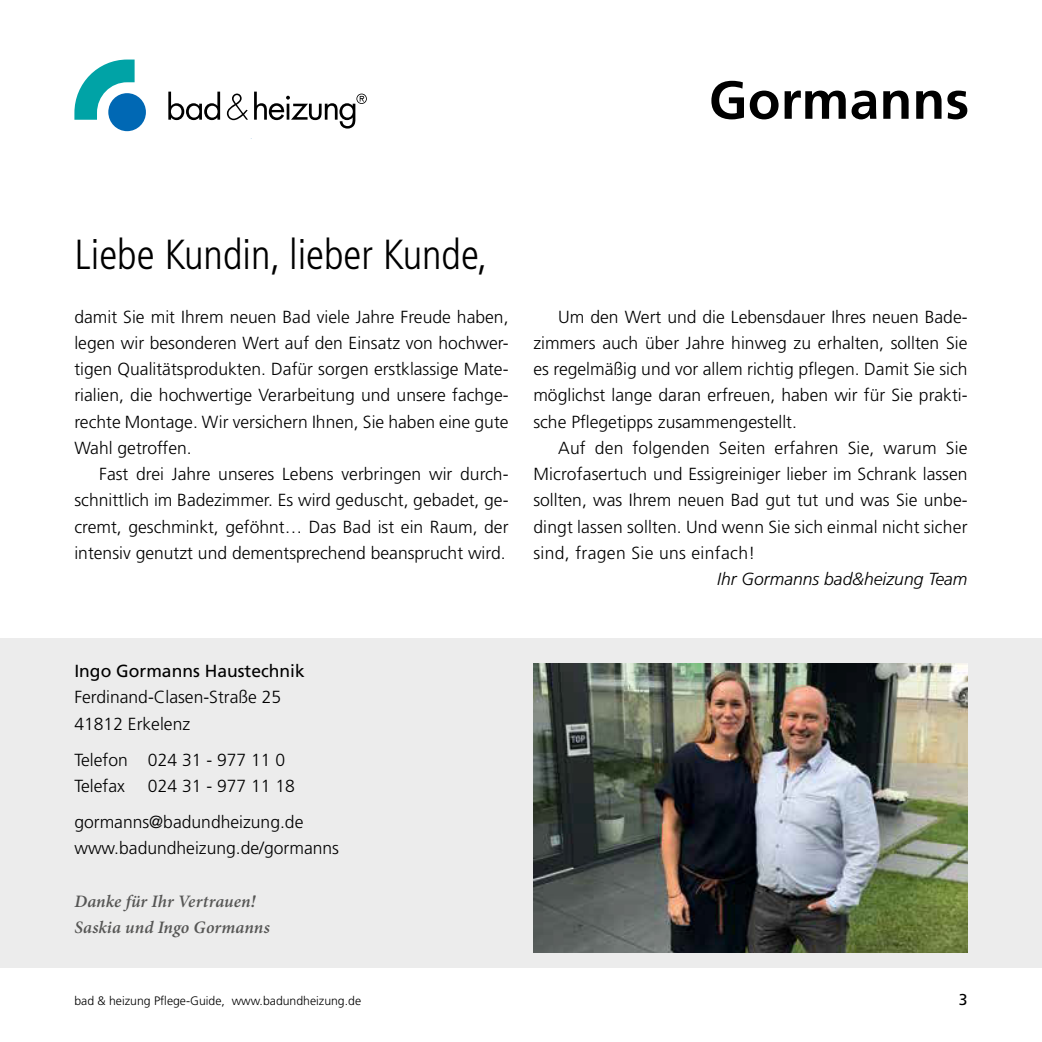
<style>
.page{position:relative;width:1042px;height:1042px;background:#fff}
.page>*{position:absolute;margin:0;border:0;box-sizing:border-box;transform-origin:0 0}
.t1{font:300 condensed 42px "Frutiger LT Std";color:#000}
.t2{font:300 17.5px/26.2px "Frutiger LT Std";color:#000;text-align:justify}
.t3{font:italic 600 17.5px/26.2px "Minion Pro";letter-spacing:.005em;color:#565655}
.t4{font:italic 300 17.5px "Frutiger LT Std";color:#000}
.t5{font:17.5px "Frutiger LT Std";color:#000}
.t6{font:15.75px "Frutiger LT Std";color:#000}
.t7{font:300 12.25px "Frutiger LT Std";color:#000}
</style>
<div class="page">
<svg style="left:74px;top:60px;width:61px;height:60px"></svg>
<div style="left:108px;top:93px;width:38px;height:38px;background:#0068b4;border-radius:50%"></div>
<svg style="left:168px;top:92px;width:52px;height:28px"></svg>
<svg style="left:227px;top:94px;width:21px;height:26px"></svg>
<svg style="left:254px;top:92px;width:113px;height:37px"></svg>
<div style="left:0;top:638px;width:1042px;height:329px;background:#ececec"></div>
<img style="left:533px;top:664px;width:434px;height:289px">
<svg style="left:711px;top:81px;width:33px;height:38px"></svg>
<svg style="left:750px;top:91px;width:28px;height:28px"></svg>
<svg style="left:784px;top:91px;width:92px;height:28px"></svg>
<svg style="left:883px;top:91px;width:25px;height:28px"></svg>
<svg style="left:916px;top:91px;width:25px;height:28px"></svg>
<svg style="left:947px;top:91px;width:20px;height:28px"></svg>
<h1 class="t1" style="left:74px;top:231px;width:414px">Liebe Kundin, lieber Kunde,</h1>
<p class="t2" style="left:74px;top:304px;width:436px">damit Sie mit Ihrem neuen Bad viele Jahre Freude haben, legen wir besonderen Wert auf den Einsatz von hochwer&shy;tigen Qualitätsprodukten. Dafür sorgen erstklassige Mate&shy;rialien, die hochwertige Verarbeitung und unsere fachge&shy;rechte Montage. Wir versichern Ihnen, Sie haben eine gute Wahl getroffen.</p>
<p class="t2" style="left:74px;top:461px;width:436px;text-indent:25px">Fast drei Jahre unseres Lebens verbringen wir durch&shy;schnittlich im Badezimmer. Es wird geduscht, gebadet, ge&shy;cremt, geschminkt, geföhnt… Das Bad ist ein Raum, der intensiv genutzt und dementsprechend beansprucht wird.</p>
<p class="t2" style="left:533px;top:304px;width:436px;text-indent:25px">Um den Wert und die Lebensdauer Ihres neuen Bade&shy;zimmers auch über Jahre hinweg zu erhalten, sollten Sie es regelmäßig und vor allem richtig pflegen. Damit Sie sich möglichst lange daran erfreuen, haben wir für Sie prakti&shy;sche Pflegetipps zusammengestellt.</p>
<p class="t2" style="left:533px;top:435px;width:436px;text-indent:25px">Auf den folgenden Seiten erfahren Sie, warum Sie Microfasertuch und Essigreiniger lieber im Schrank lassen sollten, was Ihrem neuen Bad gut tut und was Sie unbe&shy;dingt lassen sollten. Und wenn Sie sich einmal nicht sicher sind, fragen Sie uns einfach!</p>
<p class="t4" style="left:717px;top:569px;width:252px">Ihr Gormanns bad&amp;heizung Team</p>
<p class="t5" style="left:74px;top:661px;width:232px">Ingo Gormanns Haustechnik</p>
<p class="t2" style="left:74px;top:684px;width:208px">Ferdinand-Clasen-Straße 25<br>41812 Erkelenz</p>
<p class="t2" style="left:74px;top:747px;width:212px">Telefon 024 31 - 977 11 0<br>Telefax</p>
<p class="t2" style="left:74px;top:768px;width:230px;line-height:36.2px;text-indent:74px">024 31 - 977 11 18 gormanns@badundheizung.de</p>
<p class="t2" style="left:74px;top:835px;width:266px">www.badundheizung.de/gormanns</p>
<p class="t3" style="left:74px;top:888px;width:197px">Danke für Ihr Vertrauen!<br>Saskia und Ingo Gormanns</p>
<p class="t7" style="left:74px;top:994px;width:288px">bad &amp; heizung Pflege-Guide, www.badundheizung.de</p>
<p class="t6" style="left:959px;top:990px;width:10px">3</p>
</div>
